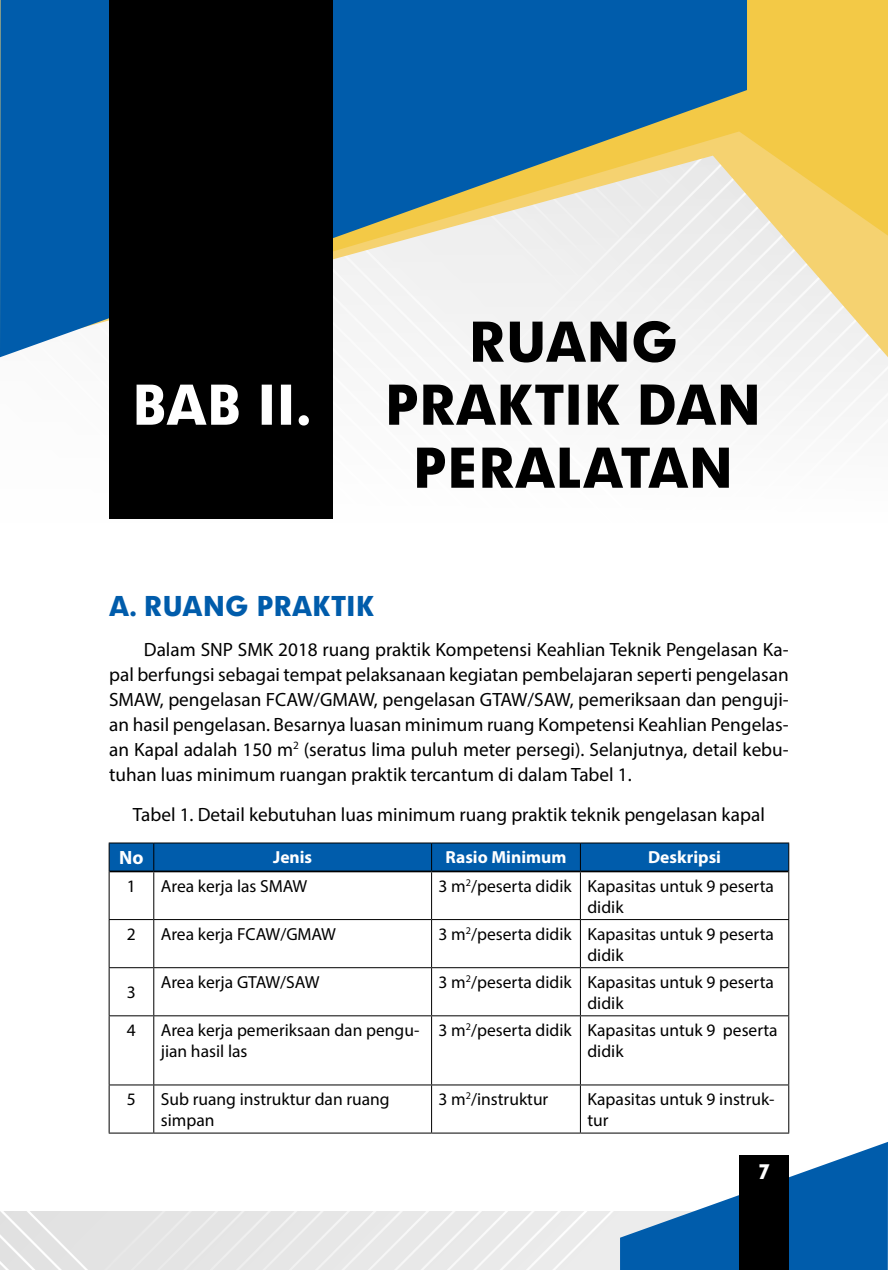
<style>
.page{position:relative;width:888px;height:1270px;background:#fff}
.page>*{position:absolute;margin:0;border:0;box-sizing:border-box;transform-origin:0 0}
.t1{font:900 52.5px/63px "Geometrix";color:#000;text-align:center}
.t2{font:900 52.5px "Geometrix";color:#fff}
.t3{font:900 26.25px "Geometrix";color:#005cab}
.t4{font:19.25px/25px "Myriad Pro";color:#000;text-align:justify}
.t5{font:700 19.25px "Myriad Pro";color:#fff}
.t6{font:900 19.25px "Geometrix";color:#fff}
.t7{font:17.5px/21px "Myriad Pro";color:#000;text-align:center}
.t8{font:700 17.5px "Myriad Pro";color:#fff}
</style>
<div class="page">
<img style="left:0;top:1211px;width:620px;height:59px">
<svg style="left:620px;top:1142px;width:268px;height:128px"></svg>
<div style="left:739px;top:1156px;width:50px;height:114px;background:#000"></div>
<img style="left:0;top:357px;width:888px;height:162px">
<svg style="left:747px;top:0;width:141px;height:350px;background:#f2d375"></svg>
<svg style="left:0;top:0;width:747px;height:357px;fill:#005cab"></svg>
<div style="left:109px;top:0;width:223px;height:518px;background:#000"></div>
<svg style="left:109px;top:843px;width:680px;height:28px;background:#0058a3"></svg>
<hr style="left:109px;top:871px;width:1px;height:48px;background:#000">
<hr style="left:153px;top:872px;width:1px;height:47px;background:#000">
<hr style="left:431px;top:872px;width:1px;height:47px;background:#000">
<hr style="left:580px;top:872px;width:1px;height:47px;background:#000">
<hr style="left:788px;top:871px;width:1px;height:48px;background:#000">
<hr style="left:109px;top:919px;width:45px;height:1px;background:#000">
<hr style="left:109px;top:920px;width:1px;height:47px;background:#000">
<hr style="left:154px;top:919px;width:278px;height:1px;background:#000">
<hr style="left:153px;top:920px;width:1px;height:47px;background:#000">
<hr style="left:432px;top:919px;width:148px;height:1px;background:#000">
<hr style="left:431px;top:920px;width:1px;height:47px;background:#000">
<hr style="left:580px;top:919px;width:209px;height:1px;background:#000">
<hr style="left:580px;top:920px;width:1px;height:47px;background:#000">
<hr style="left:788px;top:920px;width:1px;height:47px;background:#000">
<hr style="left:109px;top:967px;width:45px;height:1px;background:#000">
<hr style="left:109px;top:968px;width:1px;height:47px;background:#000">
<hr style="left:154px;top:967px;width:278px;height:1px;background:#000">
<hr style="left:153px;top:968px;width:1px;height:47px;background:#000">
<hr style="left:432px;top:967px;width:148px;height:1px;background:#000">
<hr style="left:431px;top:968px;width:1px;height:47px;background:#000">
<hr style="left:580px;top:967px;width:209px;height:1px;background:#000">
<hr style="left:580px;top:968px;width:1px;height:47px;background:#000">
<hr style="left:788px;top:968px;width:1px;height:47px;background:#000">
<hr style="left:109px;top:1015px;width:45px;height:1px;background:#000">
<hr style="left:109px;top:1016px;width:1px;height:68px;background:#000">
<hr style="left:154px;top:1015px;width:278px;height:1px;background:#000">
<hr style="left:153px;top:1016px;width:1px;height:68px;background:#000">
<hr style="left:432px;top:1015px;width:148px;height:1px;background:#000">
<hr style="left:431px;top:1016px;width:1px;height:68px;background:#000">
<hr style="left:580px;top:1015px;width:209px;height:1px;background:#000">
<hr style="left:580px;top:1016px;width:1px;height:68px;background:#000">
<hr style="left:788px;top:1016px;width:1px;height:68px;background:#000">
<hr style="left:109px;top:1084px;width:45px;height:1px;background:#000">
<hr style="left:109px;top:1085px;width:1px;height:48px;background:#000">
<hr style="left:154px;top:1084px;width:278px;height:1px;background:#000">
<hr style="left:153px;top:1085px;width:1px;height:48px;background:#000">
<hr style="left:432px;top:1084px;width:148px;height:1px;background:#000">
<hr style="left:431px;top:1085px;width:1px;height:48px;background:#000">
<hr style="left:580px;top:1084px;width:209px;height:1px;background:#000">
<hr style="left:580px;top:1085px;width:1px;height:48px;background:#000">
<hr style="left:788px;top:1085px;width:1px;height:48px;background:#000">
<hr style="left:109px;top:1133px;width:45px;height:1px;background:#000">
<hr style="left:154px;top:1133px;width:278px;height:1px;background:#000">
<hr style="left:432px;top:1133px;width:148px;height:1px;background:#000">
<hr style="left:580px;top:1133px;width:209px;height:1px;background:#000">
<hr style="left:110px;top:871px;width:44px;height:1px;background:#000">
<hr style="left:154px;top:871px;width:278px;height:1px;background:#000">
<hr style="left:432px;top:871px;width:148px;height:1px;background:#000">
<hr style="left:580px;top:871px;width:208px;height:1px;background:#000">
<h1 class="t2" style="left:132px;top:369px;width:181px">BAB II.</h1>
<h1 class="t1" style="left:385px;top:309px;width:378px">RUANG<br>PRAKTIK DAN<br>PERALATAN</h1>
<h2 class="t3" style="left:109px;top:588px;width:266px">A. RUANG PRAKTIK</h2>
<p class="t4" style="left:109px;top:636px;width:681px;text-indent:35px">Dalam SNP SMK 2018 ruang praktik Kompetensi Keahlian Teknik Pengelasan Ka&shy;pal berfungsi sebagai tempat pelaksanaan kegiatan pembelajaran seperti pengelasan SMAW, pengelasan FCAW/GMAW, pengelasan GTAW/SAW, pemeriksaan dan penguji&shy;an hasil pengelasan. Besarnya luasan minimum ruang Kompetensi Keahlian Pengelas&shy;an Kapal adalah 150 m<sup>2</sup> (seratus lima puluh meter persegi). Selanjutnya, detail kebu&shy;tuhan luas minimum ruangan praktik tercantum di dalam Tabel 1.</p>
<p class="t4" style="left:133px;top:801px;width:634px">Tabel 1. Detail kebutuhan luas minimum ruang praktik teknik pengelasan kapal</p>
<p class="t5" style="left:119px;top:845px;width:26px">No</p>
<p class="t8" style="left:273px;top:846px;width:41px">Jenis</p>
<p class="t8" style="left:446px;top:846px;width:122px">Rasio Minimum</p>
<p class="t8" style="left:648px;top:846px;width:74px">Deskripsi</p>
<p class="t7" style="left:127px;top:875px;width:10px">1</p>
<p class="t7" style="left:161px;top:875px;width:148px">Area kerja las SMAW</p>
<p class="t7" style="left:439px;top:875px;width:337px">3 m<sup>2</sup>/peserta didik Kapasitas untuk 9 peserta didik</p>
<p class="t7" style="left:127px;top:923px;width:10px">2</p>
<p class="t7" style="left:161px;top:923px;width:177px">Area kerja FCAW/GMAW</p>
<p class="t7" style="left:439px;top:923px;width:337px">3 m<sup>2</sup>/peserta didik Kapasitas untuk 9 peserta didik</p>
<p class="t7" style="left:127px;top:982px;width:10px">3</p>
<p class="t7" style="left:161px;top:971px;width:160px">Area kerja GTAW/SAW</p>
<p class="t7" style="left:439px;top:971px;width:337px">3 m<sup>2</sup>/peserta didik Kapasitas untuk 9 peserta didik</p>
<p class="t7" style="left:127px;top:1019px;width:10px">4</p>
<p class="t7" style="left:161px;top:1019px;width:260px;text-align:left">Area kerja pemeriksaan dan pengu&shy;jian hasil las</p>
<p class="t7" style="left:439px;top:1019px;width:341px">3 m<sup>2</sup>/peserta didik Kapasitas untuk 9 peserta didik</p>
<p class="t7" style="left:127px;top:1088px;width:10px">5</p>
<p class="t7" style="left:161px;top:1088px;width:230px;text-align:left">Sub ruang instruktur dan ruang simpan</p>
<p class="t7" style="left:439px;top:1088px;width:111px">3 m<sup>2</sup>/instruktur</p>
<p class="t7" style="left:587px;top:1088px;width:189px;text-align:left">Kapasitas untuk 9 instruk&shy;tur</p>
<p class="t6" style="left:758px;top:1159px;width:13px">7</p>
</div>
